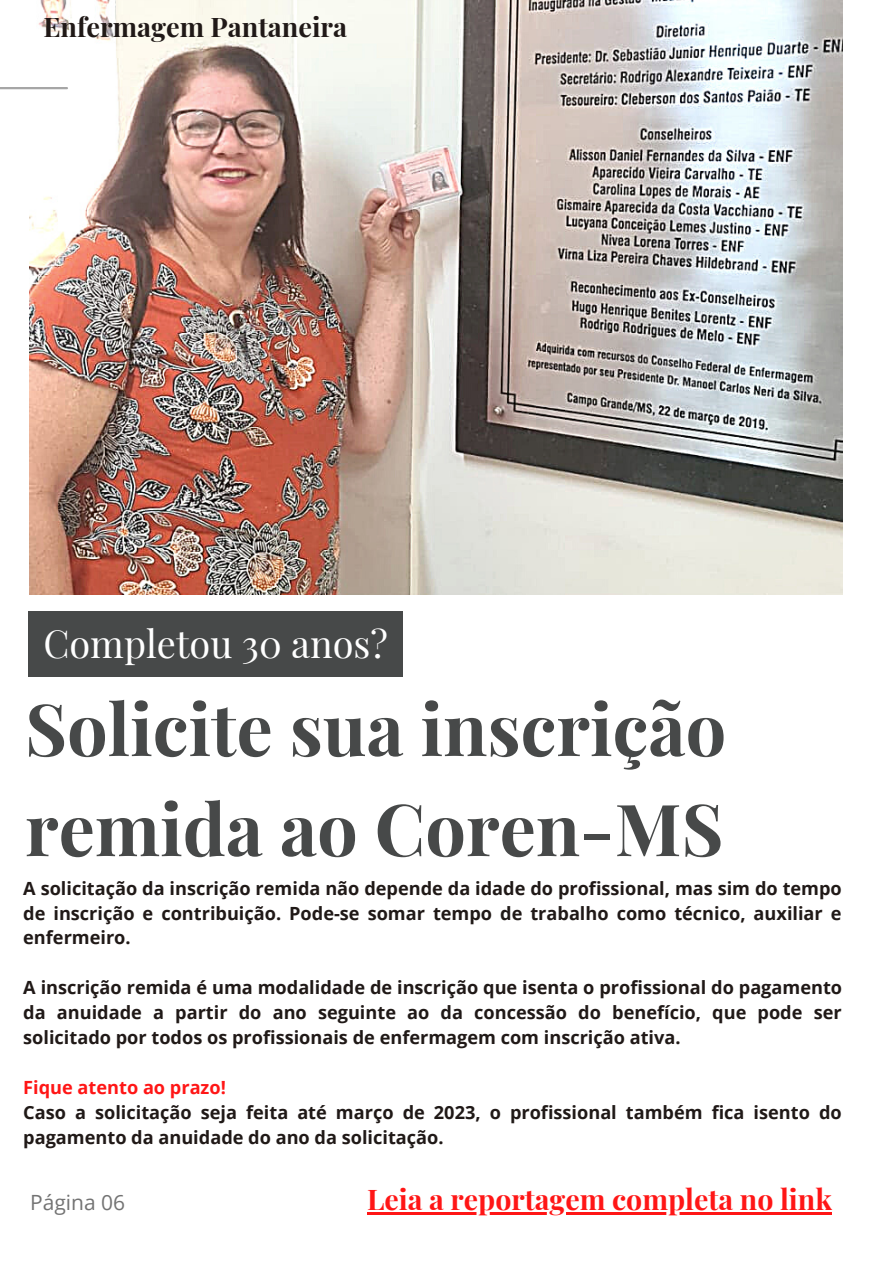
<style>
.page{position:relative;width:893px;height:1264px;background:#fff}
.page>*{position:absolute;margin:0;border:0;box-sizing:border-box;transform-origin:0 0}
.t1{font:700 72px/100.1px "Playfair Display";color:#474949}
.t2{font:37.95px "Playfair Display";color:#fff}
.t3{font:700 28.5px "Playfair Display";color:#ff1616}
.t4{font:700 27px "Playfair Display";color:#201917}
.t5{font:21px "Open Sans";color:#737373}
.t6{font:700 18.15px/24.9px "Open Sans";color:#201917;text-align:justify}
.t7{font:700 18.15px "Open Sans";color:#ff1616}
</style>
<div class="page">
<img style="left:30px;top:0;width:812px;height:595px">
<div style="left:28px;top:611px;width:375px;height:66px;background:#474949"></div>
<hr style="left:367px;top:1211px;width:465px;height:3px;background:#ff1616">
<hr style="left:0;top:87px;width:67px;height:2px;background:#a6a6a6">
<h3 class="t4" style="left:43px;top:8px;width:305px">Enfermagem Pantaneira</h3>
<h2 class="t2" style="left:43px;top:617px;width:346px">Completou 30 anos?</h2>
<h1 class="t1" style="left:25px;top:676px;width:702px">Solicite sua inscrição remida ao Coren-MS</h1>
<p class="t6" style="left:23px;top:875px;width:820px">A solicitação da inscrição remida não depende da idade do profissional, mas sim do tempo de inscrição e contribuição. Pode-se somar tempo de trabalho como técnico, auxiliar e enfermeiro.</p>
<p class="t6" style="left:23px;top:974px;width:820px">A inscrição remida é uma modalidade de inscrição que isenta o profissional do pagamento da anuidade a partir do ano seguinte ao da concessão do benefício, que pode ser solicitado por todos os profissionais de enfermagem com inscrição ativa.</p>
<p class="t7" style="left:23px;top:1074px;width:204px">Fique atento ao prazo!</p>
<p class="t6" style="left:23px;top:1099px;width:820px">Caso a solicitação seja feita até março de 2023, o profissional também fica isento do pagamento da anuidade do ano da solicitação.</p>
<h3 class="t3" style="left:367px;top:1178px;width:466px">Leia a reportagem completa no link</h3>
<p class="t5" style="left:30px;top:1187px;width:97px">Página 06</p>
</div>
